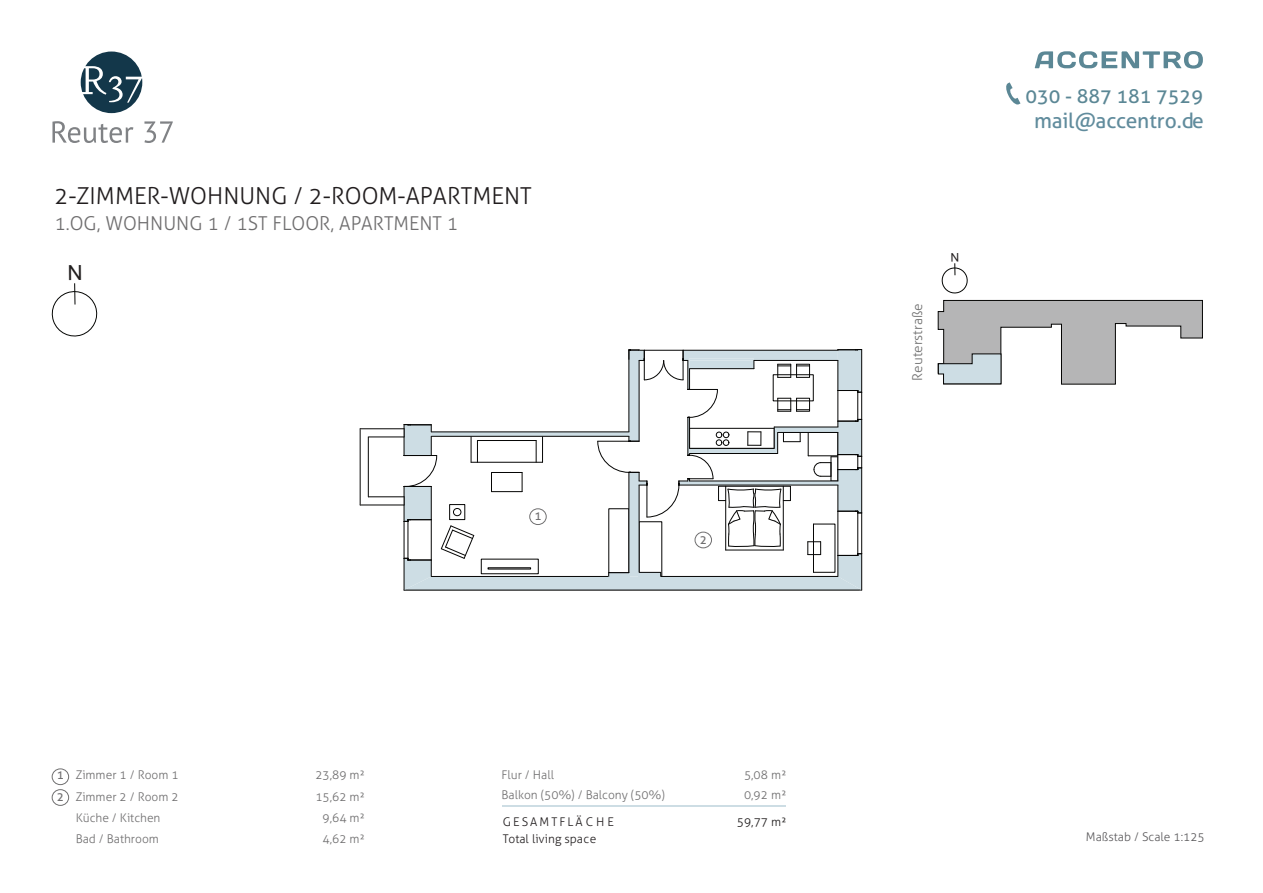
<style>
.page{position:relative;width:1263px;height:893px;background:#fff}
.page>*{position:absolute;margin:0;border:0;box-sizing:border-box;transform-origin:0 0}
.t1{font:300 23.4px "Aller";color:#211d1e}
.t2{font:21px "Aller";letter-spacing:-.005em;color:#618c9d}
.t3{font:19.5px "Aller";color:#5b8795}
.t4{font:300 19.2px "Aller";color:#6f6e6f}
.t5{font:300 13.5px "Aller";color:#6e6e6e}
.t6{font:300 12px "Aller";color:#706f70}
.t7{font:300 12px/16.8px "Aller";color:#231f20}
.t8{font:300 12px "Aller";color:#5d5c5e}
.t9{font:300 12px "Aller";color:#211e1e}
.t10{font:12px/21.9px "Aller";color:#706f70}
</style>
<div class="page">
<svg style="left:1035px;top:51px;width:168px;height:18px"></svg>
<svg style="left:1006px;top:82px;width:14px;height:23px"></svg>
<div style="left:81px;top:52px;width:61px;height:61px;background:#13374a;border-radius:50%"></div>
<svg style="left:52px;top:121px;width:81px;height:22px"></svg>
<svg style="left:144px;top:121px;width:29px;height:22px"></svg>
<svg style="left:82px;top:66px;width:60px;height:37px"></svg>
<hr style="left:503px;top:806px;width:283px;height:1px;background:#cddde4">
<div style="left:52px;top:768px;width:17px;height:17px;border:1px solid #706f70;border-radius:50%"></div>
<div style="left:52px;top:789px;width:17px;height:17px;border:1px solid #706f70;border-radius:50%"></div>
<hr style="left:404px;top:590px;width:458px;height:1px;background:#050504">
<svg style="left:360px;top:349px;width:502px;height:241px"></svg>
<div style="left:530px;top:509px;width:16px;height:16px;background:#fff;border-radius:50%"></div>
<div style="left:529px;top:508px;width:18px;height:17px;border:1px solid #706f70;border-radius:50%"></div>
<div style="left:695px;top:532px;width:16px;height:16px;background:#fff;border-radius:50%"></div>
<div style="left:695px;top:532px;width:17px;height:16px;border:1px solid #706f70;border-radius:50%"></div>
<svg style="left:51px;top:283px;width:47px;height:54px"></svg>
<svg style="left:938px;top:263px;width:264px;height:121px"></svg>
<h1 class="t1" style="left:54px;top:181px;width:479px">2-ZIMMER-WOHNUNG / 2-ROOM-APARTMENT</h1>
<h3 class="t4" style="left:54px;top:212px;width:405px">1.OG, WOHNUNG 1 / 1ST FLOOR, APARTMENT 1</h3>
<p class="t10" style="left:57px;top:764px;width:9px">1<br>2</p>
<p class="t6" style="left:76px;top:768px;width:105px">Zimmer 1 / Room 1</p>
<p class="t6" style="left:315px;top:768px;width:51px">23,89 m²</p>
<p class="t6" style="left:76px;top:790px;width:105px">Zimmer 2 / Room 2</p>
<p class="t6" style="left:315px;top:789px;width:51px">15,62 m²</p>
<p class="t6" style="left:76px;top:831px;width:85px">Bad / Bathroom</p>
<p class="t6" style="left:323px;top:831px;width:44px">4,62 m²</p>
<p class="t6" style="left:76px;top:811px;width:86px">Küche / Kitchen</p>
<p class="t6" style="left:323px;top:810px;width:44px">9,64 m²</p>
<p class="t10" style="left:534px;top:505px;width:9px">1</p>
<p class="t10" style="left:700px;top:528px;width:9px">2</p>
<p class="t6" style="left:501px;top:768px;width:54px">Flur / Hall</p>
<p class="t6" style="left:744px;top:768px;width:44px">5,08 m²</p>
<p class="t6" style="left:501px;top:787px;width:165px">Balkon (50%) / Balcony (50%)</p>
<p class="t6" style="left:744px;top:787px;width:44px">0,92 m²</p>
<p class="t7" style="left:503px;top:814px;width:113px">GESAMTFLÄ C H E<br>Total living space</p>
<p class="t9" style="left:737px;top:815px;width:51px">59,77 m²</p>
<p class="t5" style="left:909px;top:381px;width:79px;rotate:-90deg">Reuterstraße</p>
<h3 class="t3" style="left:1025px;top:84px;width:179px">030 - 887 181 7529</h3>
<h2 class="t2" style="left:1034px;top:108px;width:171px">mail@accentro.de</h2>
<p class="t8" style="left:1086px;top:830px;width:120px">Maßstab / Scale 1:125</p>
</div>
